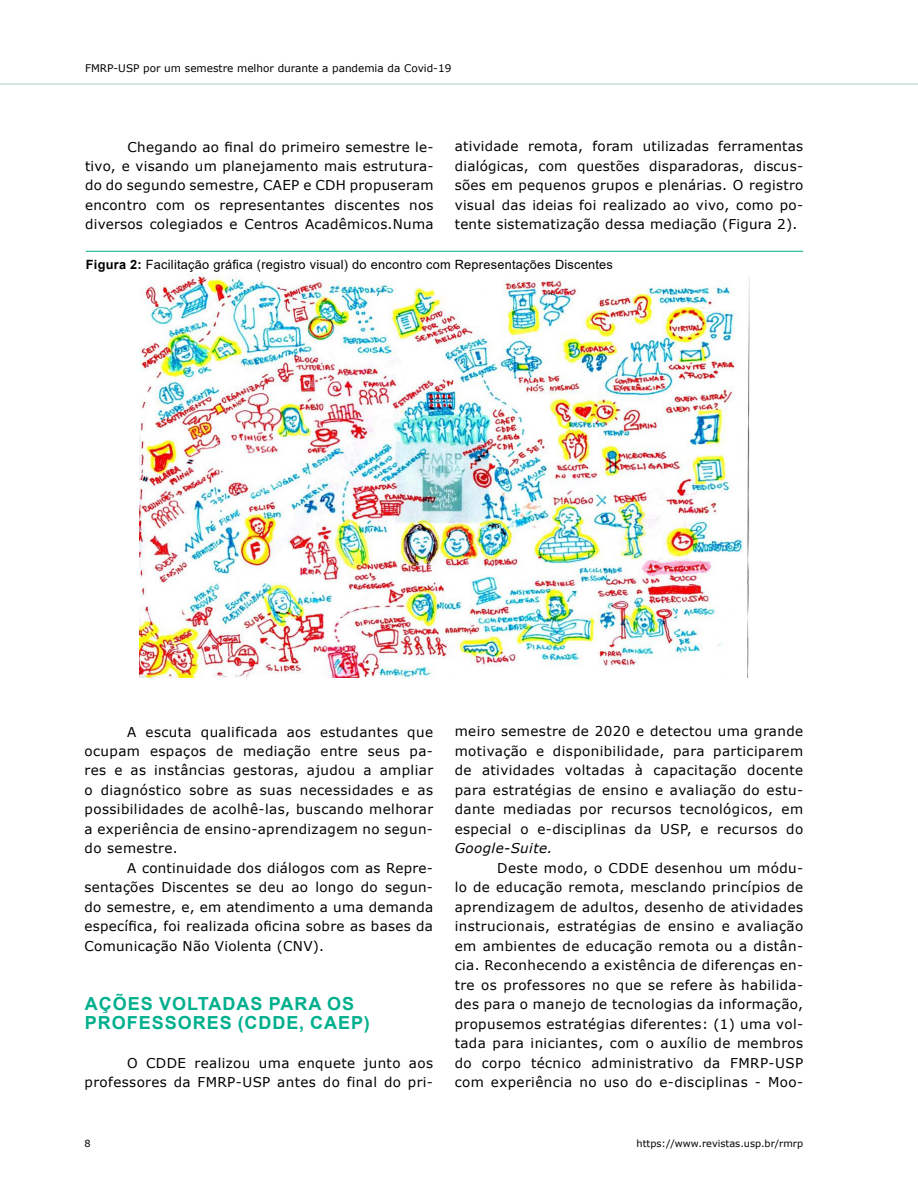
<style>
.page{position:relative;width:918px;height:1188px;background:#fff}
.page>*{position:absolute;margin:0;border:0;box-sizing:border-box;transform-origin:0 0}
.t1{font:700 18px "Arial";letter-spacing:.055em;color:#00af8d}
.t2{font:13.5px/19.5px "Verdana";letter-spacing:.03em;color:#000;text-align:justify}
.t3{font:italic 13.5px "Verdana";letter-spacing:.03em;color:#000}
.t4{font:12.75px "Arial";letter-spacing:.02em;color:#000}
.t5{font:10.5px "Verdana";color:#000}
.t6{font:9.75px "Verdana";color:#000}
.s1{font-weight:700}
</style>
<div class="page">
<hr style="left:0;top:83px;width:918px;height:2px;background:#c6e0d4">
<hr style="left:86px;top:251px;width:717px;height:1px;background:#00af8d">
<img style="left:140px;top:273px;width:609px;height:405px">
<p class="t5" style="left:85px;top:61px;width:368px">FMRP-USP por um semestre melhor durante a pandemia da Covid-19</p>
<p class="t2" style="left:85px;top:137px;width:350px;text-indent:43px">Chegando ao final do primeiro semestre le&shy;tivo, e visando um planejamento mais estrutura&shy;do do segundo semestre, CAEP e CDH propuseram encontro com os representantes discentes nos diversos colegiados e Centros Acadêmicos.Numa</p>
<p class="t2" style="left:455px;top:137px;width:350px">atividade remota, foram utilizadas ferramentas dialógicas, com questões disparadoras, discus&shy;sões em pequenos grupos e plenárias. O registro visual das ideias foi realizado ao vivo, como po&shy;tente sistematização dessa mediação (Figura 2).</p>
<p class="t4" style="left:86px;top:255px;width:529px"><span class="s1">FIGURA 2:</span> Facilitação gráfica (registro visual) do encontro com Representações Discentes</p>
<p class="t2" style="left:85px;top:722px;width:350px;text-indent:43px">A escuta qualificada aos estudantes que ocupam espaços de mediação entre seus pa&shy;res e as instâncias gestoras, ajudou a ampliar o diagnóstico sobre as suas necessidades e as possibilidades de acolhê-las, buscando melhorar a experiência de ensino-aprendizagem no segun&shy;do semestre.</p>
<p class="t2" style="left:85px;top:858px;width:350px;text-indent:43px">A continuidade dos diálogos com as Repre&shy;sentações Discentes se deu ao longo do segun&shy;do semestre, e, em atendimento a uma demanda específica, foi realizada oficina sobre as bases da Comunicação Não Violenta (CNV).</p>
<h1 class="t1" style="left:85px;top:990px;width:198px">AÇÕES VO LTADAS PARA</h1>
<h1 class="t1" style="left:327px;top:990px;width:14px">OS</h1>
<h1 class="t1" style="left:85px;top:1010px;width:15px">PROFESSORES</h1>
<h1 class="t1" style="left:238px;top:1010px;width:133px">(CDD E, CAEP)</h1>
<p class="t2" style="left:85px;top:1053px;width:350px;text-align:right">O CDDE realizou uma enquete junto aos professores da FMRP-USP antes do final do pri-</p>
<p class="t2" style="left:455px;top:722px;width:350px">meiro semestre de 2020 e detectou uma grande motivação e disponibilidade, para participarem de atividades voltadas à capacitação docente para estratégias de ensino e avaliação do estu&shy;dante mediadas por recursos tecnológicos, em especial o e-disciplinas da USP, e recursos do</p>
<p class="t3" style="left:455px;top:839px;width:99px">Google-Suite.</p>
<p class="t2" style="left:455px;top:858px;width:350px;text-indent:43px">Deste modo, o CDDE desenhou um módu&shy;lo de educação remota, mesclando princípios de aprendizagem de adultos, desenho de atividades instrucionais, estratégias de ensino e avaliação em ambientes de educação remota ou a distân&shy;cia. Reconhecendo a existência de diferenças en&shy;tre os professores no que se refere às habilida&shy;des para o manejo de tecnologias da informação, propusemos estratégias diferentes: (1) uma vol&shy;tada para iniciantes, com o auxílio de membros do corpo técnico administrativo da FMRP-USP com experiência no uso do e-disciplinas - Moo-</p>
<p class="t6" style="left:85px;top:1137px;width:8px">8</p>
<p class="t6" style="left:637px;top:1137px;width:168px">https://www.revistas.usp.br/rmrp</p>
</div>
